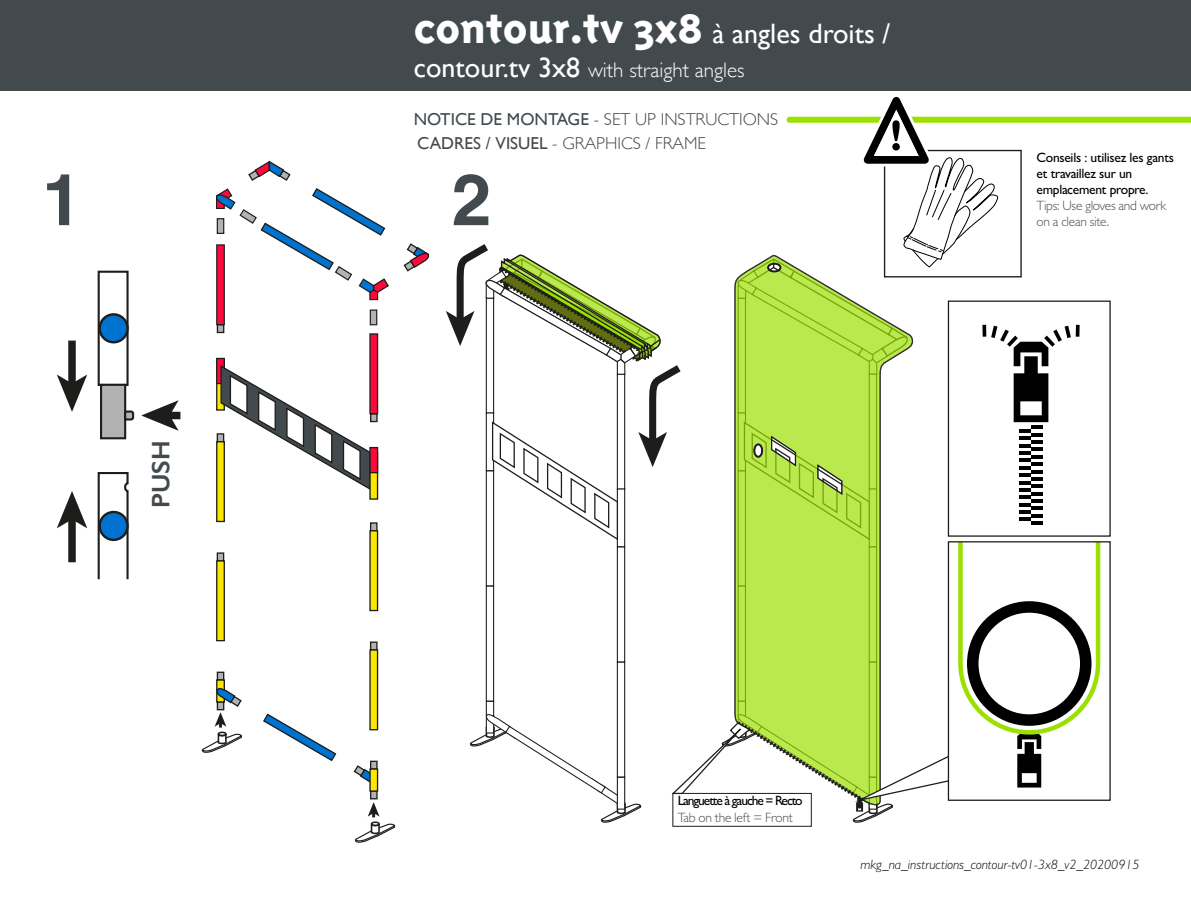
<style>
.page{position:relative;width:1191px;height:921px;background:#fff}
.page>*{position:absolute;margin:0;border:0;box-sizing:border-box;transform-origin:0 0}
.t1{font:700 71.55px "Helvetica";color:#434a4e}
.t2{font:28.05px "Gill Sans";color:#fff}
.t3{font:600 25.5px "Gill Sans";color:#434a4e}
.t4{font:300 21px "Gill Sans";color:#fff}
.t5{font:300 17.25px/23.2px "Gill Sans";color:#434a4e}
.t6{font:500 13.5px/16.2px "Gill Sans MT Pro";letter-spacing:-.02em;color:#000}
.t7{font:300 13.5px "Gill Sans MT Pro";letter-spacing:-.02em;color:#474f54}
.t8{font:italic 300 13.5px "Gill Sans MT Pro";color:#000}
.t9{font:500 13.5px "Gill Sans MT Pro";letter-spacing:-.08em;color:#000}
.s1{font-family:"Triplex Sans";font-weight:800;font-size:47.1px}
.s2{font-weight:400;font-size:28.05px}
.s3{font-weight:400}
</style>
<div class="page">
<div style="left:0;top:0;width:1191px;height:90px;background:#434a4e"></div>
<div style="left:790px;top:117px;width:401px;height:6px;background:#9be000"></div>
<div style="left:168px;top:411px;width:12px;height:8px;background:#1d1d1b"></div>
<svg style="left:141px;top:400px;width:38px;height:30px"></svg>
<div style="left:68px;top:340px;width:8px;height:45px;background:#1d1d1b"></div>
<svg style="left:57px;top:374px;width:30px;height:38px"></svg>
<div style="left:68px;top:517px;width:8px;height:45px;background:#1d1d1b"></div>
<svg style="left:57px;top:491px;width:30px;height:37px"></svg>
<div style="left:98px;top:270px;width:31px;height:116px;background:#fff;border:2px solid #1d1d1b"></div>
<div style="left:100px;top:383px;width:26px;height:56px;background:#b2b2b2;border:2px solid #1d1d1b"></div>
<svg style="left:123px;top:409px;width:12px;height:12px"></svg>
<svg style="left:97px;top:472px;width:32px;height:108px"></svg>
<div style="left:100px;top:512px;width:28px;height:27px;background:#0072cf;border-radius:50%"></div>
<div style="left:98px;top:510px;width:31px;height:31px;border:2px solid #1d1d1b;border-radius:50%"></div>
<div style="left:100px;top:314px;width:28px;height:28px;background:#0072cf;border-radius:50%"></div>
<div style="left:98px;top:313px;width:31px;height:30px;border:2px solid #1d1d1b;border-radius:50%"></div>
<div style="left:216px;top:358px;width:9px;height:52px;background:#fbe700;border:1px solid #1d1d1b"></div>
<div style="left:216px;top:358px;width:9px;height:26px;background:#ff083b;border:1px solid #1d1d1b"></div>
<div style="left:217px;top:324px;width:7px;height:9px;background:#b2b2b2;border:1px solid #1d1d1b"></div>
<div style="left:216px;top:244px;width:9px;height:81px;background:#ff083b;border:1px solid #1d1d1b"></div>
<svg style="left:403px;top:243px;width:27px;height:29px"></svg>
<svg style="left:263px;top:713px;width:74px;height:49px"></svg>
<div style="left:217px;top:672px;width:7px;height:7px;background:#b2b2b2"></div>
<div style="left:217px;top:671px;width:7px;height:9px;border:1px solid #1d1d1b"></div>
<svg style="left:217px;top:433px;width:2px;height:8px"></svg>
<div style="left:216px;top:441px;width:9px;height:81px;background:#fbe700;border:1px solid #1d1d1b"></div>
<div style="left:217px;top:552px;width:7px;height:9px;background:#b2b2b2;border:1px solid #1d1d1b"></div>
<div style="left:216px;top:560px;width:9px;height:81px;background:#fbe700;border:1px solid #1d1d1b"></div>
<div style="left:370px;top:413px;width:8px;height:9px;background:#b2b2b2;border:1px solid #1d1d1b"></div>
<div style="left:369px;top:333px;width:9px;height:81px;background:#ff083b;border:1px solid #1d1d1b"></div>
<svg style="left:353px;top:765px;width:16px;height:17px"></svg>
<div style="left:370px;top:790px;width:8px;height:9px;background:#b2b2b2;border:1px solid #1d1d1b"></div>
<div style="left:371px;top:761px;width:6px;height:7px;background:#b2b2b2"></div>
<div style="left:370px;top:760px;width:8px;height:9px;border:1px solid #1d1d1b"></div>
<div style="left:370px;top:522px;width:8px;height:9px;background:#b2b2b2;border:1px solid #1d1d1b"></div>
<div style="left:369px;top:530px;width:9px;height:81px;background:#fbe700;border:1px solid #1d1d1b"></div>
<div style="left:370px;top:641px;width:8px;height:9px;background:#b2b2b2;border:1px solid #1d1d1b"></div>
<div style="left:369px;top:649px;width:9px;height:81px;background:#fbe700;border:1px solid #1d1d1b"></div>
<div style="left:370px;top:768px;width:8px;height:22px;background:#fbe700"></div>
<div style="left:369px;top:768px;width:9px;height:23px;border:1px solid #1d1d1b"></div>
<svg style="left:355px;top:802px;width:41px;height:40px"></svg>
<svg style="left:201px;top:678px;width:41px;height:74px"></svg>
<svg style="left:219px;top:364px;width:153px;height:127px"></svg>
<div style="left:369px;top:452px;width:9px;height:47px;background:#fbe700;border:1px solid #1d1d1b"></div>
<div style="left:369px;top:447px;width:9px;height:26px;background:#ff083b;border:1px solid #1d1d1b"></div>
<svg style="left:216px;top:160px;width:173px;height:141px"></svg>
<div style="left:217px;top:218px;width:7px;height:16px;background:#b2b2b2;border:1px solid #1d1d1b"></div>
<div style="left:370px;top:309px;width:7px;height:16px;background:#b2b2b2;border:1px solid #1d1d1b"></div>
<svg style="left:446px;top:96px;width:657px;height:726px"></svg>
<h2 class="t2" style="left:414px;top:17px;width:478px"><span class="s1">contour.tv 3x8</span> à angles droits /</h2>
<p class="t4" style="left:414px;top:54px;width:332px"><span class="s2">contour.tv 3x8</span> with straight angles</p>
<p class="t5" style="left:414px;top:107px;width:366px"><span class="s3">NOTICE DE MONTAGE</span> - SET UP INSTRUCTIONS<br><span class="s3">CADRES / VISUEL</span> - GRAPHICS / FRAME</p>
<h1 class="t1" style="left:42px;top:156px;width:41px">1</h1>
<h1 class="t1" style="left:451px;top:156px;width:41px">2</h1>
<h3 class="t3" style="left:145px;top:508px;width:69px;rotate:-90deg">PUSH</h3>
<p class="t9" style="left:678px;top:792px;width:127px">Languette à gauche = Recto</p>
<p class="t7" style="left:678px;top:808px;width:117px">Tab on the left = Front</p>
<p class="t6" style="left:1037px;top:149px;width:139px">Conseils : utilisez les gants et travaillez sur un emplacement propre.</p>
<p class="t7" style="left:1037px;top:197px;width:131px">Tips: Use gloves and work</p>
<p class="t7" style="left:1037px;top:214px;width:74px">on a clean site.</p>
<p class="t8" style="left:861px;top:856px;width:280px">mkg_na_instructions_contour-tv01-3x8_v2_20200915</p>
</div>
